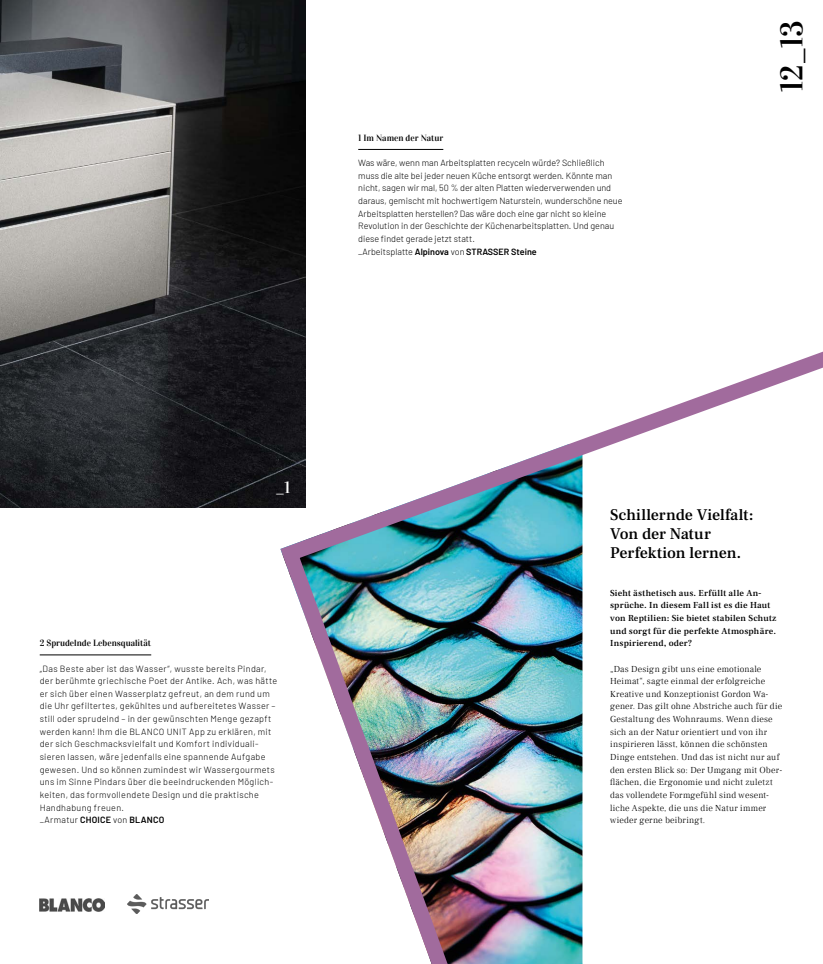
<style>
.page{position:relative;width:823px;height:964px;background:#fff}
.page>*{position:absolute;margin:0;border:0;box-sizing:border-box;transform-origin:0 0}
.t1{font:31px "Vidaloka";color:#000}
.t2{font:500 16px/19.2px "Frank Ruhl Libre";letter-spacing:-.01em;color:#000}
.t3{font:16px "Vidaloka";color:#fff}
.t4{font:300 9px/12.6px "Barlow";letter-spacing:.03em;color:#000}
.t5{font:300 9px/12.6px "Frank Ruhl Libre";letter-spacing:.02em;color:#000}
.t6{font:300 9px/12.6px "Barlow";color:#000}
.t7{font:500 9px/12.6px "Frank Ruhl Libre";letter-spacing:.02em;color:#000}
.t8{font:9px "Vidaloka";color:#000}
.s1{font-weight:600}
</style>
<div class="page">
<img style="left:0;top:0;width:305px;height:507px">
<img style="left:282px;top:306px;width:540px;height:658px">
<div style="left:578px;top:477px;width:202px;height:114px;background:#fff"></div>
<hr style="left:358px;top:149px;width:85px;height:1px;background:#000">
<img style="left:40px;top:899px;width:65px;height:12px">
<img style="left:128px;top:895px;width:80px;height:18px">
<hr style="left:40px;top:655px;width:111px;height:1px;background:#000">
<p class="t8" style="left:358px;top:132px;width:86px">1 Im Namen der Natur</p>
<p class="t6" style="left:358px;top:156px;width:265px">Was wäre, wenn man Arbeitsplatten recyceln würde? Schließlich muss die alte bei jeder neuen Küche entsorgt werden. Könnte man nicht, sagen wir mal, 50 % der alten Platten wiederverwenden und daraus, gemischt mit hochwertigem Naturstein, wunderschöne neue Arbeitsplatten herstellen? Das wäre doch eine gar nicht so kleine Revolution in der Geschichte der Küchenarbeitsplatten. Und genau diese findet gerade jetzt statt.<br>_Arbeitsplatte <span class="s1">Alpinova</span> von <span class="s1">STRASSER Steine</span></p>
<h1 class="t1" style="left:772px;top:92px;width:73px;rotate:-90deg">12_13</h1>
<h2 class="t3" style="left:276px;top:478px;width:16px">_1</h2>
<p class="t8" style="left:40px;top:638px;width:113px">2 Sprudelnde Lebensqualität</p>
<p class="t4" style="left:40px;top:661px;width:239px">„Das Beste aber ist das Wasser“, wusste bereits Pindar, der berühmte griechische Poet der Antike. Ach, was hätte er sich über einen Wasserplatz gefreut, an dem rund um die Uhr gefiltertes, gekü hltes und aufbereitetes Wasser – still oder sprudelnd – in der gewünschten Menge gezapft werden kann! Ihm die BLANCO UNIT App zu erklären, mit der sich Geschmacksvielfalt und Komfort individuali&shy;sieren lassen, wäre jedenfalls eine spannende Aufgabe gewesen. Und so können zumindest wir Wassergourmets uns im Sinne Pindars über die beeindruckenden Möglich&shy;keiten, das formvollendete Design und die praktische Handhabung freuen.<br>_Armatur <span class="s1">CHOICE</span> von <span class="s1">BLANCO</span></p>
<h2 class="t2" style="left:609px;top:505px;width:145px">Schillernde Vielfalt:<br>Von der Natur<br>Perfektion lernen.</h2>
<p class="t7" style="left:609px;top:586px;width:168px">Sieht ästhetisch aus. Erfüllt alle An&shy;sprüche. In diesem Fall ist es die Haut von Reptilien: Sie bietet stabilen Schutz und sorgt für die perfekte Atmosphäre.<br>Inspirierend, oder?</p>
<p class="t5" style="left:609px;top:662px;width:173px">„Das Design gibt uns eine emotionale Heimat“, sagte einmal der erfolgreiche Kreative und Konzeptionist Gordon Wa&shy;gener. Das gilt ohne Abstriche auch für die Gestaltung des Wohnraums. Wenn diese sich an der Natur orientiert und von ihr inspirieren lässt, können die schönsten Dinge entstehen. Und das ist nicht nur auf den ersten Blick so: Der Umgang mit Ober&shy;flächen, die Ergonomie und nicht zuletzt das vollendete Formgefühl sind wesent&shy;liche Aspekte, die uns die Natur immer wieder gerne beibringt.</p>
</div>
